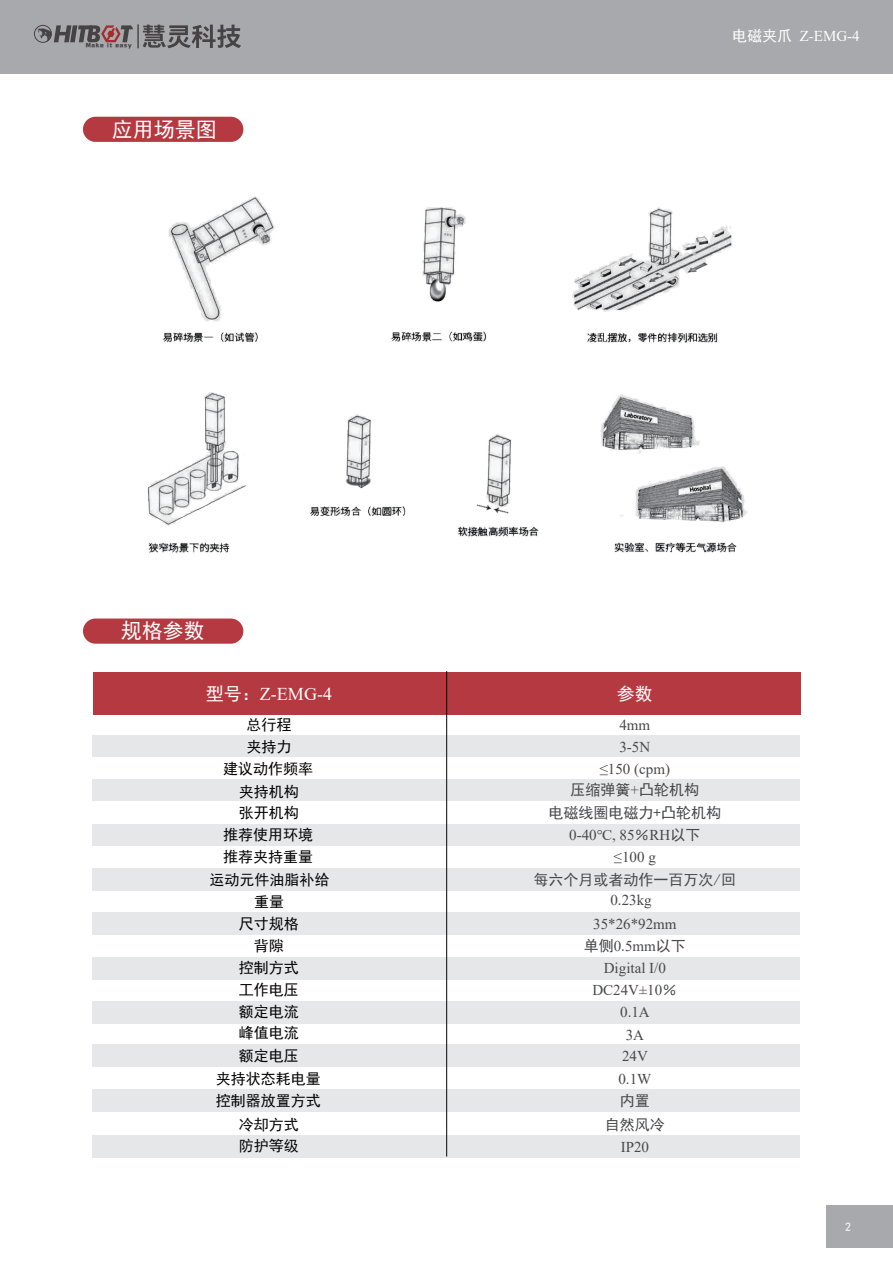
<style>
.page{position:relative;width:893px;height:1263px;background:#fff}
.page>*{position:absolute;margin:0;border:0;box-sizing:border-box;transform-origin:0 0}
.t1{font:21px "Sim Hei";color:#fff}
.t2{font:18px "Times New Roman";color:#fff}
.t3{font:18px "Sim Hei";color:#fff}
.t4{font:15px/21.9px "Times New Roman";color:#47484a}
.t5{font:15px/22.4px "Sim Hei";color:#030303;text-align:center}
.t6{font:15px "Sim Hei";color:#47484a}
.t7{font:15px "Times New Roman";color:#fff}
.t8{font:12px "Sim Hei";color:#fff}
.t9{font:6.3px "zihun 143 hao zhengkuchaojihei Heavy";letter-spacing:.1em;color:#464345;scale:1.06 1}
.s1{font-family:"Sim Hei"}
.s2{font-family:"Times New Roman"}
</style>
<div class="page">
<div style="left:83px;top:117px;width:160px;height:25px;background:#b43940;border-radius:13px"></div>
<div style="left:83px;top:618px;width:160px;height:26px;background:#b43940;border-radius:13px"></div>
<div style="left:92px;top:1135px;width:708px;height:22px;background:#e6e7e9"></div>
<div style="left:92px;top:735px;width:708px;height:22px;background:#e6e7e9"></div>
<div style="left:92px;top:780px;width:708px;height:22px;background:#e6e7e9"></div>
<div style="left:92px;top:824px;width:708px;height:22px;background:#e6e7e9"></div>
<div style="left:92px;top:868px;width:708px;height:22px;background:#e6e7e9"></div>
<div style="left:92px;top:913px;width:708px;height:22px;background:#e6e7e9"></div>
<div style="left:92px;top:957px;width:708px;height:22px;background:#e6e7e9"></div>
<div style="left:92px;top:1001px;width:708px;height:22px;background:#e6e7e9"></div>
<div style="left:92px;top:1045px;width:708px;height:22px;background:#e6e7e9"></div>
<div style="left:92px;top:1089px;width:708px;height:23px;background:#e6e7e9"></div>
<div style="left:93px;top:672px;width:708px;height:43px;background:#b43940"></div>
<hr style="left:446px;top:671px;width:1px;height:485px;background:#030303">
<img style="left:147px;top:196px;width:600px;height:358px">
<div style="left:826px;top:1206px;width:67px;height:42px;background:#a8a9ad"></div>
<div style="left:0;top:0;width:893px;height:74px;background:#a8a9ad"></div>
<div style="left:34px;top:25px;width:18px;height:18px;border:1px solid #464345;border-radius:50%"></div>
<svg style="left:38px;top:24px;width:203px;height:24px"></svg>
<p class="t9" style="left:86px;top:43px;width:45px">Make it easy</p>
<h1 class="t1" style="left:112px;top:119px;width:107px">应用场景图</h1>
<p class="t7" style="left:732px;top:31px;width:129px"><span class="s1">电磁夹爪</span> Z-EMG-4</p>
<h1 class="t1" style="left:121px;top:620px;width:86px">规格参数</h1>
<p class="t2" style="left:206px;top:687px;width:128px"><span class="s1">型号：</span>Z-EMG-4</p>
<p class="t3" style="left:617px;top:684px;width:38px">参数</p>
<p class="t5" style="left:247px;top:713px;width:46px">总行程</p>
<p class="t4" style="left:619px;top:715px;width:32px">4mm<br>3-5N</p>
<p class="t6" style="left:571px;top:782px;width:130px">压缩弹簧<span class="s2">+</span>凸轮机构</p>
<p class="t5" style="left:223px;top:735px;width:91px">夹持力<br>建议动作频率夹持机构</p>
<p class="t4" style="left:600px;top:757px;width:72px">≤150 (cpm)</p>
<p class="t5" style="left:239px;top:802px;width:61px">张开机构</p>
<p class="t5" style="left:223px;top:823px;width:91px">推荐使用环境</p>
<p class="t6" style="left:549px;top:805px;width:174px">电磁线圈电磁力+凸轮机构</p>
<p class="t4" style="left:569px;top:824px;width:133px">0-40℃, 85<span class="s1">％</span>RH<span class="s1">以下</span></p>
<p class="t5" style="left:209px;top:845px;width:121px;line-height:22.8px">推荐夹持重量<br>运动元件油脂补给</p>
<p class="t5" style="left:254px;top:890px;width:31px">重量</p>
<p class="t4" style="left:614px;top:845px;width:43px">≤100 g</p>
<p class="t6" style="left:534px;top:872px;width:204px">每六个月或者动作一百万次/回</p>
<p class="t4" style="left:610px;top:891px;width:43px">0.23kg</p>
<p class="t5" style="left:239px;top:912px;width:61px">尺寸规格</p>
<p class="t4" style="left:593px;top:914px;width:85px">35*26*92mm</p>
<p class="t5" style="left:254px;top:934px;width:31px">背隙</p>
<p class="t4" style="left:584px;top:936px;width:104px"><span class="s1">单侧</span>0.5mm<span class="s1">以下</span></p>
<p class="t5" style="left:239px;top:956px;width:61px">控制方式</p>
<p class="t4" style="left:604px;top:956px;width:64px">Digital I/0</p>
<p class="t4" style="left:620px;top:1002px;width:31px">0.1A</p>
<p class="t5" style="left:239px;top:979px;width:61px">工作电压</p>
<p class="t4" style="left:592px;top:981px;width:86px">DC24V±10<span class="s1">％</span></p>
<p class="t5" style="left:239px;top:1000px;width:61px">额定电流</p>
<p class="t5" style="left:239px;top:1021px;width:61px">峰值电流</p>
<p class="t4" style="left:626px;top:1025px;width:20px">3A</p>
<p class="t5" style="left:239px;top:1044px;width:61px">额定电压</p>
<p class="t4" style="left:622px;top:1046px;width:27px">24V</p>
<p class="t5" style="left:216px;top:1067px;width:106px">夹持状态耗电量</p>
<p class="t4" style="left:618px;top:1069px;width:34px">0.1W</p>
<p class="t5" style="left:216px;top:1090px;width:106px">控制器放置方式</p>
<p class="t5" style="left:239px;top:1135px;width:61px">防护等级</p>
<p class="t5" style="left:239px;top:1113px;width:61px">冷却方式</p>
<p class="t6" style="left:620px;top:1093px;width:31px">内置</p>
<p class="t4" style="left:621px;top:1137px;width:30px">IP20</p>
<p class="t6" style="left:605px;top:1116px;width:61px">自然风冷</p>
<p class="t8" style="left:845px;top:1220px;width:7px">2</p>
</div>
